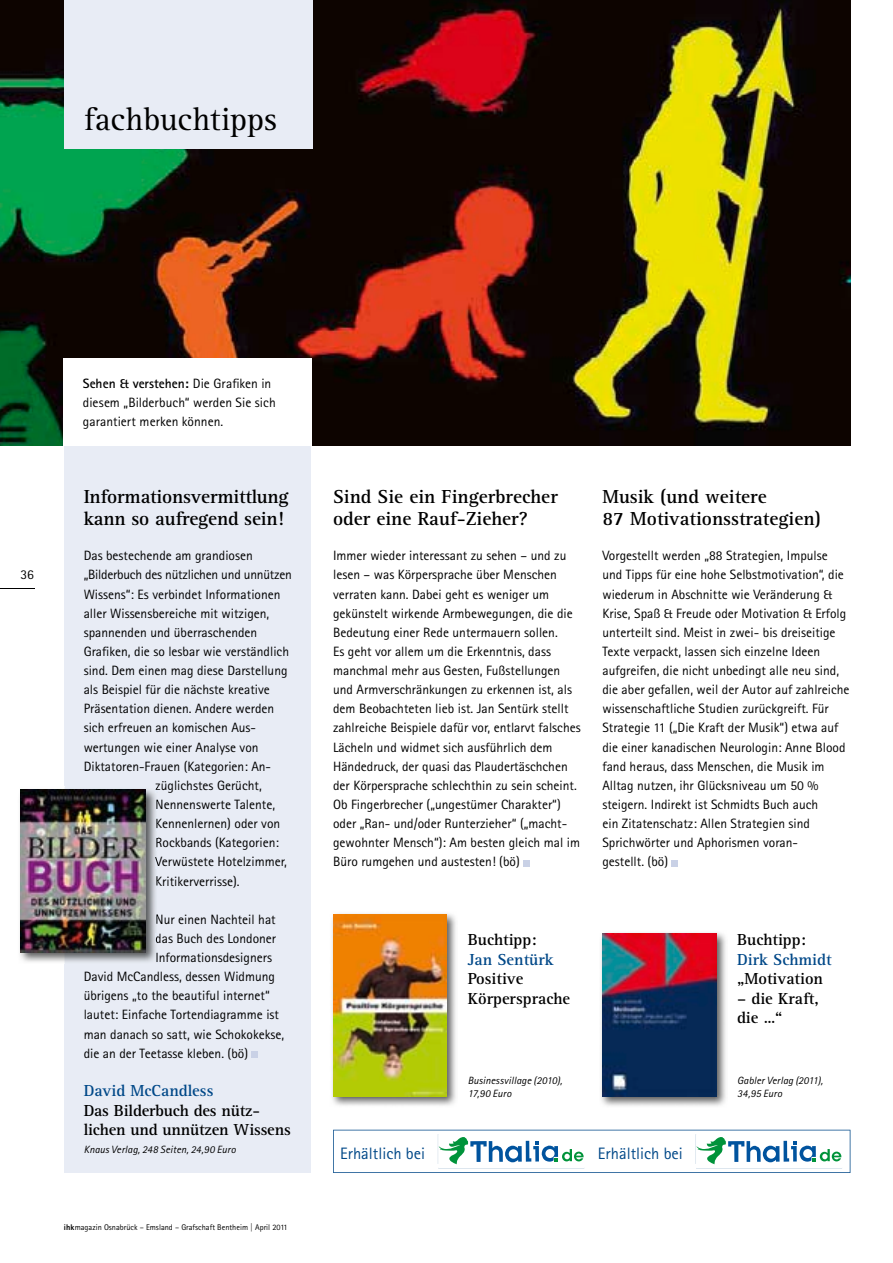
<style>
.page{position:relative;width:893px;height:1263px;background:#fff}
.page>*{position:absolute;margin:0;border:0;box-sizing:border-box;transform-origin:0 0}
.t1{font:33px "Rotis Serif Std";letter-spacing:-.005em;color:#000}
.t2{font:700 19.5px/22.5px "Rotis Serif Std";color:#000}
.t3{font:700 16.5px/19.5px "Rotis Serif Std";color:#000}
.t4{font:700 16.5px "Rotis Serif Std";color:#004888}
.t5{font:16.5px "Rotis Sans Serif Std";color:#004888}
.t6{font:13.5px/19.2px "Rotis Sans Serif Std";color:#000}
.t7{font:13.5px "Rotis Sans Serif Std";letter-spacing:-.02em;color:#000}
.t8{font:700 13.5px "Rotis Sans Serif Pro";color:#000}
.t9{font:italic 10.5px/12.8px "Rotis Sans Serif Std";letter-spacing:.01em;color:#000}
.t10{font:8.25px "Rotis Sans Serif Std";color:#000}
.s1{font-family:"Rotis Sans Serif Std";font-weight:400}
.s2{font-weight:800}
</style>
<div class="page">
<hr style="left:0;top:589px;width:34px;height:1px;background:#000">
<svg style="left:333px;top:1130px;width:517px;height:43px"></svg>
<img style="left:0;top:0;width:850px;height:446px">
<div style="left:64px;top:358px;width:248px;height:90px;background:#fff"></div>
<div style="left:523px;top:860px;width:7px;height:6px;background:#c9d1e6"></div>
<img style="left:332px;top:913px;width:124px;height:193px">
<img style="left:333px;top:914px;width:113px;height:182px">
<img style="left:601px;top:932px;width:125px;height:174px">
<img style="left:602px;top:933px;width:114px;height:163px">
<svg style="left:672px;top:860px;width:6px;height:6px"></svg>
<div style="left:65px;top:446px;width:246px;height:726px;background:#e8ecf5"></div>
<div style="left:252px;top:1051px;width:6px;height:7px;background:#c9d1e6"></div>
<div style="left:65px;top:0;width:248px;height:149px;background:#e8ecf5"></div>
<img style="left:20px;top:787px;width:137px;height:177px">
<svg style="left:156px;top:818px;width:1px;height:12px"></svg>
<svg style="left:156px;top:837px;width:1px;height:13px"></svg>
<svg style="left:155px;top:857px;width:2px;height:11px"></svg>
<svg style="left:156px;top:875px;width:1px;height:12px"></svg>
<img style="left:21px;top:790px;width:125px;height:162px">
<h1 class="t1" style="left:84px;top:100px;width:195px">fachbuchtipps</h1>
<p class="t6" style="left:21px;top:565px;width:15px">36</p>
<p class="t8" style="left:83px;top:375px;width:190px">Sehen &amp; verstehen: <span class="s1">Die Grafiken in</span></p>
<p class="t6" style="left:83px;top:393px;width:194px">diesem „Bilderbuch“ werden Sie sich garantiert merken können.</p>
<h2 class="t2" style="left:84px;top:485px;width:207px">Informationsvermittlung kann so aufregend sein!</h2>
<p class="t6" style="left:84px;top:546px;width:171px">Das bestechende am grandiosen</p>
<p class="t7" style="left:84px;top:567px;width:210px">„Bilderbuch des nützlichen und unnützen</p>
<p class="t6" style="left:84px;top:584px;width:198px">Wissens“: Es verbindet Informationen</p>
<p class="t6" style="left:84px;top:603px;width:187px">aller Wissensbereiche mit witzigen,</p>
<p class="t6" style="left:84px;top:622px;width:175px">spannenden und überraschenden</p>
<p class="t6" style="left:84px;top:642px;width:207px">Grafiken, die so lesbar wie verständlich</p>
<p class="t6" style="left:84px;top:661px;width:205px">sind. Dem einen mag diese Darstellung</p>
<p class="t6" style="left:84px;top:680px;width:188px">als Beispiel für die nächste kreative</p>
<p class="t6" style="left:84px;top:699px;width:192px">Präsentation dienen. Andere werden</p>
<p class="t6" style="left:84px;top:718px;width:174px">sich erfreuen an komischen Aus-</p>
<p class="t6" style="left:84px;top:737px;width:176px">wertungen wie einer Analyse von</p>
<p class="t6" style="left:84px;top:756px;width:189px">Diktatoren-Frauen (Kategorien: An-</p>
<p class="t6" style="left:155px;top:775px;width:108px">züglichstes Gerücht,</p>
<p class="t6" style="left:155px;top:795px;width:121px">Nennenswerte Talente,</p>
<p class="t6" style="left:155px;top:814px;width:126px">Kennenlernen) oder von</p>
<p class="t6" style="left:155px;top:833px;width:125px">Rockbands (Kategorien:</p>
<p class="t6" style="left:155px;top:852px;width:133px">Verwüstete Hotelzimmer,</p>
<p class="t6" style="left:155px;top:871px;width:86px">Kritikerverrisse).</p>
<p class="t6" style="left:155px;top:909px;width:122px">Nur einen Nachteil hat</p>
<p class="t6" style="left:155px;top:929px;width:122px">das Buch des Londoner</p>
<p class="t6" style="left:155px;top:948px;width:118px">Informationsdesigners</p>
<p class="t6" style="left:84px;top:967px;width:193px">David McCandless, dessen Widmung</p>
<p class="t6" style="left:84px;top:986px;width:188px">übrigens „to the beautiful internet“</p>
<p class="t6" style="left:84px;top:1005px;width:197px">lautet: Einfache Tortendiagramme ist</p>
<p class="t6" style="left:84px;top:1024px;width:202px">man danach so satt, wie Schokokekse,</p>
<p class="t6" style="left:84px;top:1043px;width:166px">die an der Teetasse kleben. (bö)</p>
<p class="t4" style="left:84px;top:1081px;width:131px">David McCandless</p>
<p class="t3" style="left:84px;top:1101px;width:209px">Das Bilderbuch des nütz&shy;lichen und unnützen Wissens</p>
<p class="t9" style="left:84px;top:1144px;width:154px">Knaus Verlag, 248 Seiten, 24,90 Euro</p>
<p class="t10" style="left:64px;top:1222px;width:225px"><span class="s2">ihk</span>magazin Osnabrück – Emsland – Grafschaft Bentheim | April 2011</p>
<h2 class="t2" style="left:333px;top:485px;width:226px">Sind Sie ein Fingerbrecher oder eine Rauf-Zieher?</h2>
<p class="t6" style="left:333px;top:546px;width:249px">Immer wieder interessant zu sehen – und zu lesen – was Körpersprache über Menschen verraten kann. Dabei geht es weniger um gekünstelt wirkende Armbewegungen, die die Bedeutung einer Rede untermauern sollen.<br>Es geht vor allem um die Erkenntnis, dass manchmal mehr aus Gesten, Fußstellungen und Armverschränkungen zu erkennen ist, als dem Beobachteten lieb ist. Jan Sentürk stellt zahlreiche Beispiele dafür vor, entlarvt falsches Lächeln und widmet sich ausführlich dem Händedruck, der quasi das Plaudertäschchen der Körpersprache schlechthin zu sein scheint.<br>Ob Fingerbrecher („ungestümer Charakter“) oder „Ran- und/oder Runterzieher“ („macht&shy;gewohnter Mensch“): Am besten gleich mal im Büro rumgehen und austesten! (bö)</p>
<h2 class="t2" style="left:602px;top:485px;width:220px">Musik (und weitere<br>87 Motivationsstrategien)</h2>
<p class="t6" style="left:602px;top:546px;width:249px">Vorgestellt werden „88 Strategien, Impulse und Tipps für eine hohe Selbstmotivation“, die wiederum in Abschnitte wie Veränderung &amp; Krise, Spaß &amp; Freude oder Motivation &amp; Erfolg unterteilt sind. Meist in zwei- bis dreiseitige Texte verpackt, lassen sich einzelne Ideen aufgreifen, die nicht unbedingt alle neu sind, die aber gefallen, weil der Autor auf zahlreiche wissenschaftliche Studien zurückgreift. Für Strategie 11 („Die Kraft der Musik“) etwa auf die einer kanadischen Neurologin: Anne Blood fand heraus, dass Menschen, die Musik im Alltag nutzen, ihr Glücksniveau um 50 % steigern. Indirekt ist Schmidts Buch auch<br>ein Zitatenschatz: Allen Strategien sind Sprichwörter und Aphorismen voran-<br>gestellt. (bö)</p>
<p class="t3" style="left:468px;top:930px;width:70px">Buchtipp:</p>
<p class="t4" style="left:468px;top:949px;width:87px">Jan Sentürk</p>
<p class="t3" style="left:468px;top:969px;width:104px">Positive<br>Körpersprache</p>
<p class="t3" style="left:737px;top:930px;width:70px">Buchtipp:</p>
<p class="t4" style="left:737px;top:949px;width:96px">Dirk Schmidt</p>
<p class="t3" style="left:737px;top:969px;width:87px">„Motivation</p>
<p class="t3" style="left:737px;top:989px;width:83px">– die Kraft, die …“</p>
<p class="t9" style="left:468px;top:1074px;width:96px">Businessvillage (2010),<br>17,90 Euro</p>
<p class="t9" style="left:737px;top:1074px;width:87px">Gabler Verlag (2011),<br>34,95 Euro</p>
<p class="t5" style="left:340px;top:1143px;width:86px">Erhältlich bei</p>
<p class="t5" style="left:598px;top:1143px;width:86px">Erhältlich bei</p>
</div>
